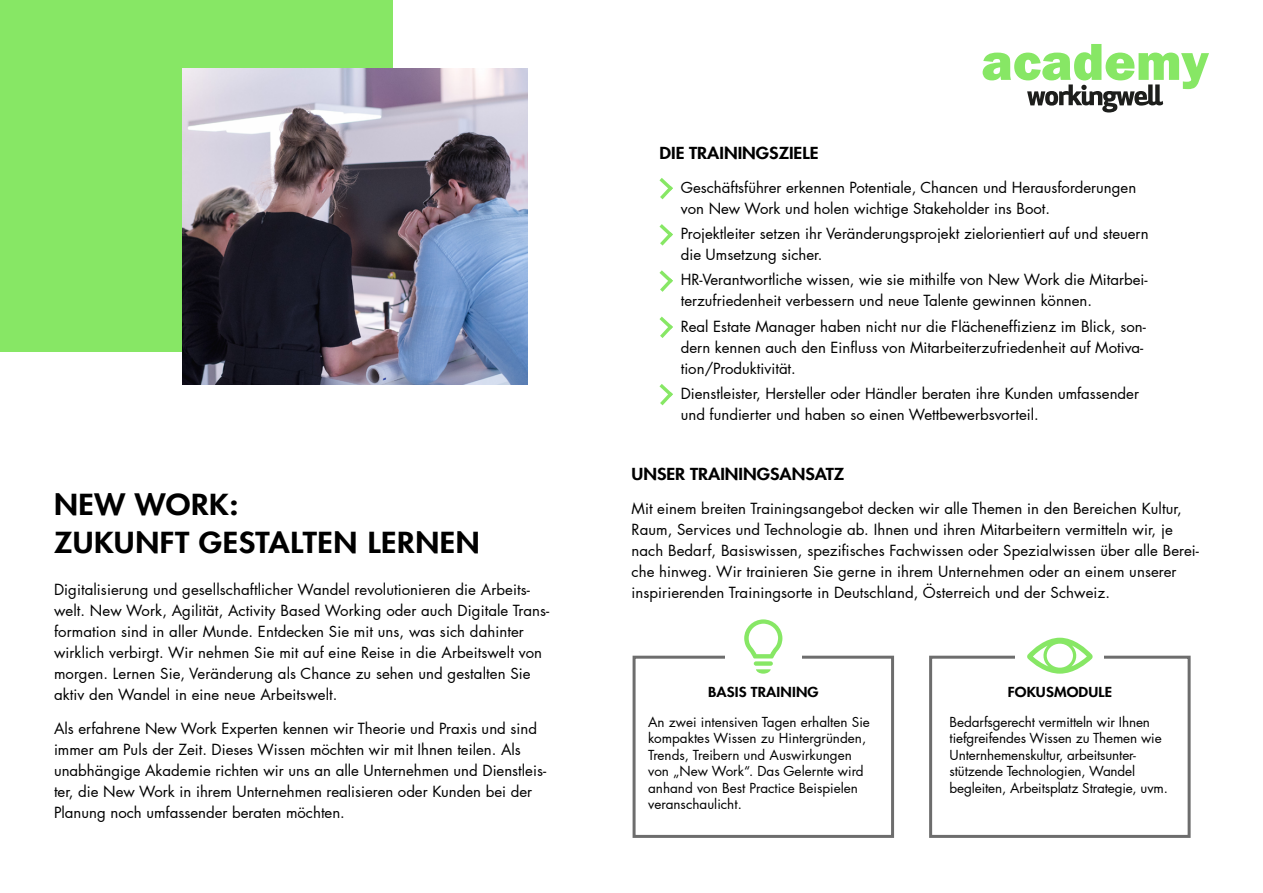
<style>
.page{position:relative;width:1263px;height:893px;background:#fff}
.page>*{position:absolute;margin:0;border:0;box-sizing:border-box;transform-origin:0 0}
.t1{font:800 53.85px "Franklin Gothic";color:#87e765}
.t2{font:800 28.35px/37.8px "Futura LT Pro";letter-spacing:.02em;color:#000;scale:1.11 1}
.t3{font:800 16.2px "Futura LT Pro";color:#000;scale:1.11 1}
.t4{font:15px/21px "Futura LT Pro";color:#000}
.t5{font:13.5px/16.5px "Futura LT Pro";letter-spacing:-.01em;color:#000}
.t6{font:800 13.5px "Futura LT Pro";letter-spacing:.01em;color:#000;scale:1.11 1}
</style>
<div class="page">
<div style="left:929px;top:656px;width:261px;height:182px;border:3px solid #6d6d6d"></div>
<div style="left:632px;top:656px;width:262px;height:182px;border:3px solid #6d6d6d"></div>
<div style="left:1015px;top:600px;width:89px;height:79px;background:#fff"></div>
<svg style="left:1027px;top:84px;width:136px;height:28px"></svg>
<svg style="left:659px;top:178px;width:14px;height:21px"></svg>
<svg style="left:659px;top:224px;width:14px;height:22px"></svg>
<svg style="left:659px;top:270px;width:14px;height:22px"></svg>
<svg style="left:659px;top:317px;width:14px;height:21px"></svg>
<svg style="left:659px;top:384px;width:14px;height:21px"></svg>
<div style="left:0;top:0;width:392px;height:351px;background:#87e765"></div>
<img style="left:183px;top:68px;width:344px;height:316px">
<div style="left:725px;top:600px;width:76px;height:79px;background:#fff"></div>
<div style="left:754px;top:661px;width:19px;height:5px;background:#87e765;border-radius:2px"></div>
<svg style="left:756px;top:669px;width:15px;height:5px"></svg>
<svg style="left:744px;top:619px;width:38px;height:39px"></svg>
<svg style="left:1027px;top:638px;width:66px;height:36px"></svg>
<h2 class="t2" style="left:54px;top:485px;width:385px">NEW WORK:<br>ZUKUNFT GESTALTEN LERNEN</h2>
<p class="t4" style="left:54px;top:579px;width:497px">Digitalisierung und gesellschaftlicher Wandel revolutionieren die Arbeits&shy;welt. New Work, Agilität, Activity Based Working oder auch Digitale Trans&shy;formation sind in aller Munde. Entdecken Sie mit uns, was sich dahinter wirklich verbirgt. Wir nehmen Sie mit auf eine Reise in die Arbeitswelt von morgen. Lernen Sie, Veränderung als Chance zu sehen und gestalten Sie aktiv den Wandel in eine neue Arbeitswelt.</p>
<p class="t4" style="left:54px;top:718px;width:494px">Als erfahrene New Work Experten kennen wir Theorie und Praxis und sind immer am Puls der Zeit. Dieses Wissen möchten wir mit Ihnen teilen. Als unabhängige Akademie richten wir uns an alle Unternehmen und Dienstleis&shy;ter, die New Work in ihrem Unternehmen realisieren oder Kunden bei der Planung noch umfassender beraten möchten.</p>
<h1 class="t1" style="left:981px;top:27px;width:229px">academy</h1>
<p class="t3" style="left:659px;top:141px;width:145px">DIE TRAININGSZIELE</p>
<p class="t4" style="left:681px;top:177px;width:457px">Geschäftsführer erkennen Potentiale, Chancen und Herausforderungen von New Work und holen wichtige Stakeholder ins Boot.</p>
<p class="t4" style="left:681px;top:223px;width:469px">Projektleiter setzen ihr Veränderungsprojekt zielorientiert auf und steuern die Umsetzung sicher.</p>
<p class="t4" style="left:681px;top:269px;width:468px">HR-Verantwortliche wissen, wie sie mithilfe von New Work die Mitarbei&shy;terzufriedenheit verbessern und neue Talente gewinnen können.</p>
<p class="t4" style="left:681px;top:315px;width:466px">Real Estate Manager haben nicht nur die Flächeneffizienz im Blick, son&shy;dern kennen auch den Einfluss von Mitarbeiterzufriedenheit auf Motiva&shy;tion/Produktivität.</p>
<p class="t4" style="left:681px;top:383px;width:460px">Dienstleister, Hersteller oder Händler beraten ihre Kunden umfassender und fundierter und haben so einen Wettbewerbsvorteil.</p>
<p class="t3" style="left:631px;top:462px;width:193px">UNSER TRAININGSANSATZ</p>
<p class="t4" style="left:631px;top:498px;width:569px">Mit einem breiten Trainingsangebot decken wir alle Themen in den Bereichen Kultur, Raum, Services und Technologie ab. Ihnen und ihren Mitarbeitern vermitteln wir, je nach Bedarf, Basiswissen, spezifisches Fachwissen oder Spezialwissen über alle Berei&shy;che hinweg. Wir trainieren Sie gerne in ihrem Unternehmen oder an einem unserer inspirierenden Trainingsorte in Deutschland, Österreich und der Schweiz.</p>
<p class="t6" style="left:708px;top:682px;width:101px">BASIS TRAINING</p>
<p class="t5" style="left:648px;top:713px;width:223px">An zwei intensiven Tagen erhalten Sie kompaktes Wissen zu Hintergründen, Trends, Treibern und Auswirkungen von „New Work“. Das Gelernte wird anhand von Best Practice Beispielen veranschaulicht.</p>
<p class="t6" style="left:1008px;top:682px;width:95px">FOKUSMODULE</p>
<p class="t5" style="left:950px;top:713px;width:220px">Bedarfsgerecht vermitteln wir Ihnen tiefgreifendes Wissen zu Themen wie Unternhemenskultur, arbeitsunter&shy;stützende Technologien, Wandel begleiten, Arbeitsplatz Strategie, uvm.</p>
</div>
